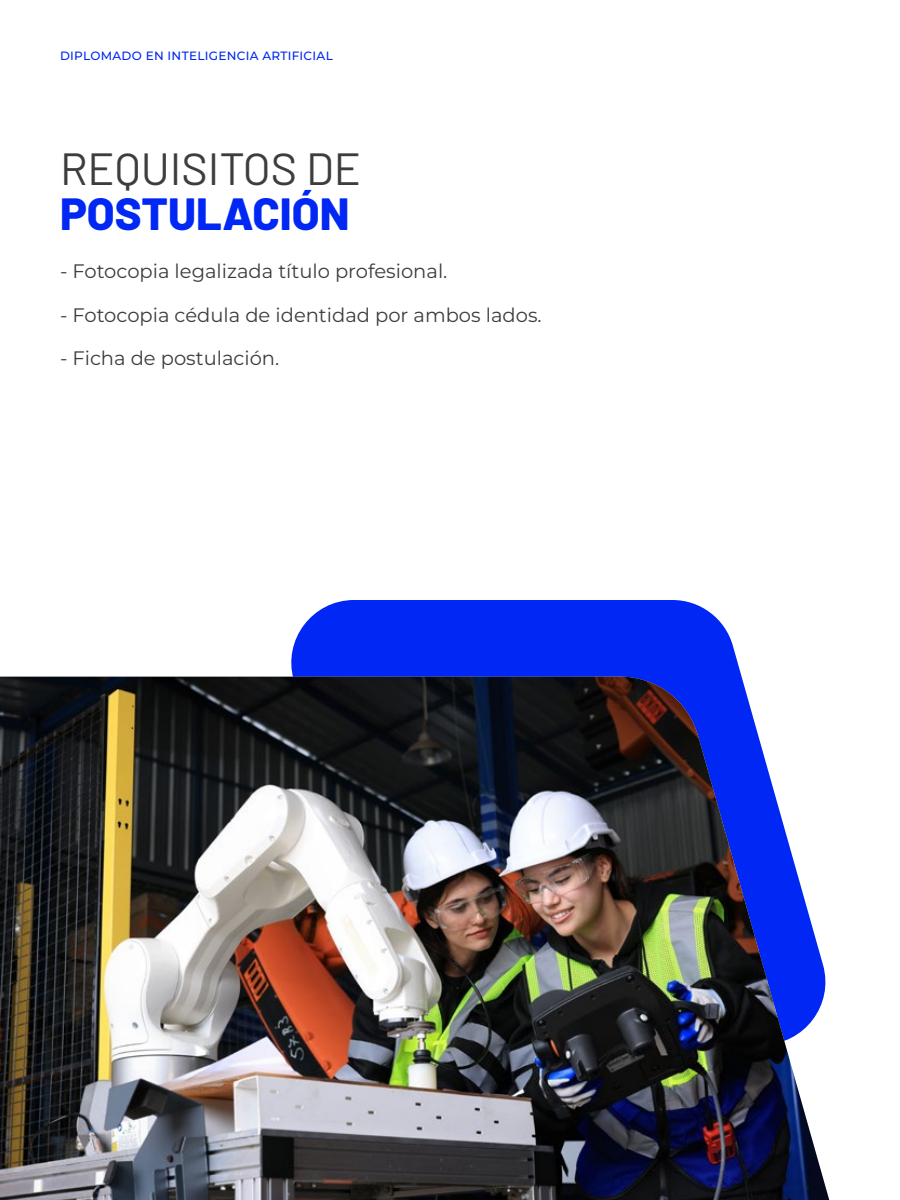
<style>
.page{position:relative;width:900px;height:1200px;background:#fff}
.page>*{position:absolute;margin:0;border:0;box-sizing:border-box;transform-origin:0 0}
.t1{font:45px "Barlow";color:#3d3d3b}
.t2{font:800 45px "Barlow";color:#0027f3}
.t3{font:100 19.5px "Montserrat";color:#3d3d3b}
.t4{font:100 12px "Montserrat";letter-spacing:.025em;color:#0027f3}
</style>
<div class="page">
<svg style="left:282px;top:600px;width:460px;height:77px;fill:#0027f3"></svg>
<img style="left:0;top:677px;width:829px;height:523px">
<p class="t4" style="left:60px;top:48px;width:274px">DIPLOMADO EN INTELIGENCIA ARTIFICIAL</p>
<h1 class="t1" style="left:60px;top:136px;width:303px">REQUISITOS DE</h1>
<h1 class="t2" style="left:60px;top:180px;width:291px">POSTULACIÓN</h1>
<p class="t3" style="left:60px;top:258px;width:389px">- Fotocopia legalizada título profesional.</p>
<p class="t3" style="left:60px;top:302px;width:483px">- Fotocopia cédula de identidad por ambos lados.</p>
<p class="t3" style="left:60px;top:345px;width:221px">- Ficha de postulación.</p>
</div>
